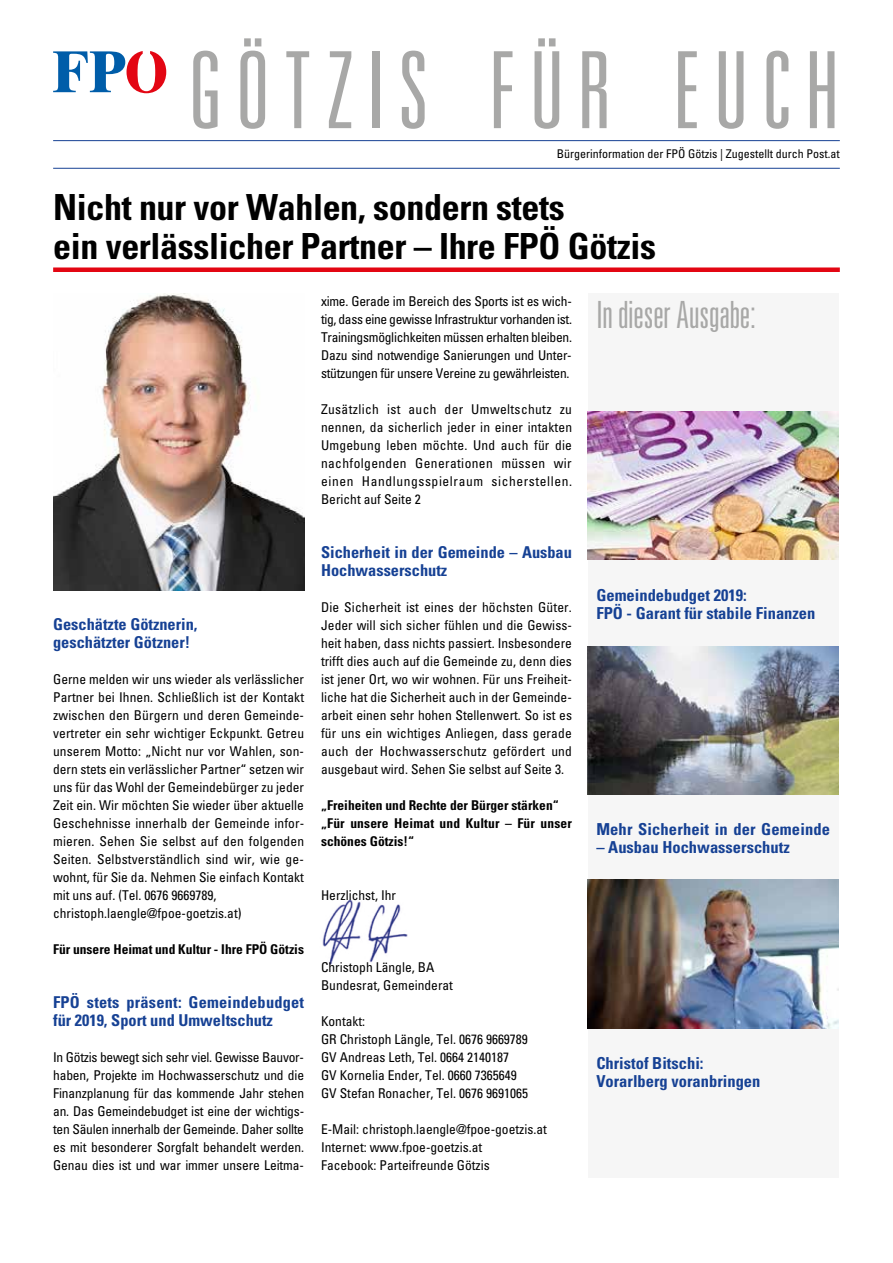
<style>
.page{position:relative;width:893px;height:1263px;background:#fff}
.page>*{position:absolute;margin:0;border:0;box-sizing:border-box;transform-origin:0 0}
.t1{font:300 ultra-condensed 106.5px "Univers LT";letter-spacing:.125em;color:#a8a8a7}
.t2{font:300 ultra-condensed 37.5px "Univers LT";letter-spacing:-.005em;color:#a8a8a7}
.t3{font:700 condensed 36px/39px "Univers LT";letter-spacing:-.01em;color:#000}
.t4{font:700 condensed 16.5px/18px "Univers LT";color:#164194}
.t5{font:700 condensed 16.35px/18px "Univers LT";color:#164194}
.t6{font:condensed 13.5px/18px "Univers LT";color:#000}
.t7{font:700 condensed 13.5px/18px "Univers LT";color:#000}
.t8{font:condensed 12px "Univers LT";color:#000}
</style>
<div class="page">
<hr style="left:53px;top:168px;width:787px;height:1px;background:#164194">
<svg style="left:53px;top:51px;width:113px;height:42px"></svg>
<hr style="left:53px;top:140px;width:787px;height:1px;background:#164194">
<div style="left:53px;top:267px;width:787px;height:5px;background:#e30613"></div>
<img style="left:322px;top:899px;width:86px;height:66px">
<img style="left:53px;top:293px;width:251px;height:298px">
<div style="left:588px;top:293px;width:251px;height:885px;background:#f6f6f6"></div>
<img style="left:588px;top:411px;width:251px;height:149px">
<img style="left:588px;top:646px;width:251px;height:149px">
<img style="left:588px;top:880px;width:251px;height:149px">
<h1 class="t1" style="left:188px;top:31px;width:654px">GÖTZIS FÜR EUCH</h1>
<p class="t8" style="left:557px;top:147px;width:284px">Bürgerinformation der FPÖ Götzis | Zugestellt durch Post.at</p>
<h3 class="t3" style="left:53px;top:188px;width:604px">Nicht nur vor Wahlen, sondern stets<br>ein verlässlicher Partner – Ihre FPÖ Götzis</h3>
<p class="t5" style="left:53px;top:615px;width:146px">Geschätzte Götznerin, geschätzter Götzner!</p>
<p class="t6" style="left:53px;top:670px;width:253px">Gerne melden wir uns wieder als verlässlicher Partner bei Ihnen. Schließlich ist der Kontakt zwischen den Bürgern und deren Gemeinde&shy;vertreter ein sehr wichtiger Eckpunkt. Getreu unserem Motto: „Nicht nur vor Wahlen, son&shy;dern stets ein verlässlicher Partner“ setzen wir uns für das Wohl der Gemeindebürger zu jeder Zeit ein. Wir möchten Sie wieder über aktuelle Geschehnisse innerhalb der Gemeinde infor&shy;mieren. Sehen Sie selbst auf den folgenden Seiten. Selbstverständlich sind wir, wie ge&shy;wohnt, für Sie da. Nehmen Sie einfach Kontakt mit uns auf. (Tel. 0676 9669789, christoph.laengle@fpoe-goetzis.at)</p>
<p class="t7" style="left:53px;top:940px;width:252px">Für unsere Heimat und Kultur - Ihre FPÖ Götzis</p>
<p class="t5" style="left:53px;top:993px;width:252px">FPÖ stets präsent: Gemeindebudget für 2019, Sport und Umweltschutz</p>
<p class="t6" style="left:53px;top:1048px;width:253px;text-align:justify">In Götzis bewegt sich sehr viel. Gewisse Bauvor&shy;haben, Projekte im Hochwasserschutz und die Finanzplanung für das kommende Jahr stehen an. Das Gemeindebudget ist eine der wichtigs&shy;ten Säulen innerhalb der Gemeinde. Daher sollte es mit besonderer Sorgfalt behandelt werden.<br>Genau dies ist und war immer unsere Leitma-</p>
<p class="t6" style="left:321px;top:292px;width:252px;text-align:justify">xime. Gerade im Bereich des Sports ist es wich&shy;tig, dass eine gewisse Infrastruktur vorhanden ist.<br>Trainingsmöglichkeiten müssen erhalten bleiben.<br>Dazu sind notwendige Sanierungen und Unter&shy;stützungen für unsere Vereine zu gewährleisten.</p>
<p class="t6" style="left:321px;top:400px;width:253px;text-align:justify">Zusätzlich ist auch der Umweltschutz zu nennen, da sicherlich jeder in einer intakten Umgebung leben möchte. Und auch für die nachfolgenden Generationen müssen wir einen Handlungsspielraum sicherstellen.<br>Bericht auf Seite 2</p>
<p class="t5" style="left:321px;top:543px;width:252px">Sicherheit in der Gemeinde – Ausbau<br>Hochwasserschutz</p>
<p class="t6" style="left:321px;top:598px;width:253px">Die Sicherheit ist eines der höchsten Güter.<br>Jeder will sich sicher fühlen und die Gewiss&shy;heit haben, dass nichts passiert. Insbesondere trifft dies auch auf die Gemeinde zu, denn dies ist jener Ort, wo wir wohnen. Für uns Freiheit&shy;liche hat die Sicherheit auch in der Gemeinde&shy;arbeit einen sehr hohen Stellenwert. So ist es für uns ein wichtiges Anliegen, dass gerade auch der Hochwasserschutz gefördert und ausgebaut wird. Sehen Sie selbst auf Seite 3.</p>
<p class="t7" style="left:321px;top:796px;width:252px">„Freiheiten und Rechte der Bürger stärken“ „Für unsere Heimat und Kultur – Für unser schönes Götzis!“</p>
<p class="t6" style="left:321px;top:886px;width:76px">Herzlichst, Ihr</p>
<p class="t6" style="left:321px;top:958px;width:133px">Christoph Längle, BA<br>Bundesrat, Gemeinderat</p>
<p class="t6" style="left:321px;top:1012px;width:208px">Kontakt:<br>GR Christoph Längle, Tel. 0676 9669789<br>GV Andreas Leth, Tel. 0664 2140187<br>GV Kornelia Ender, Tel. 0660 7365649<br>GV Stefan Ronacher, Tel. 0676 9691065</p>
<p class="t6" style="left:321px;top:1120px;width:227px">E-Mail: christoph.laengle@fpoe-goetzis.at<br>Internet: www.fpoe-goetzis.at<br>Facebook: Parteifreunde Götzis</p>
<h2 class="t2" style="left:596px;top:294px;width:161px">In dieser Ausgabe:</h2>
<p class="t4" style="left:596px;top:586px;width:221px">Gemeindebudget 2019:<br>FPÖ - Garant für stabile Finanzen</p>
<p class="t4" style="left:596px;top:820px;width:235px">Mehr Sicherheit in der Gemeinde</p>
<p class="t4" style="left:596px;top:838px;width:195px">– Ausbau Hochwasserschutz</p>
<p class="t4" style="left:596px;top:1054px;width:166px">Christof Bitschi:<br>Vorarlberg voranbringen</p>
</div>
